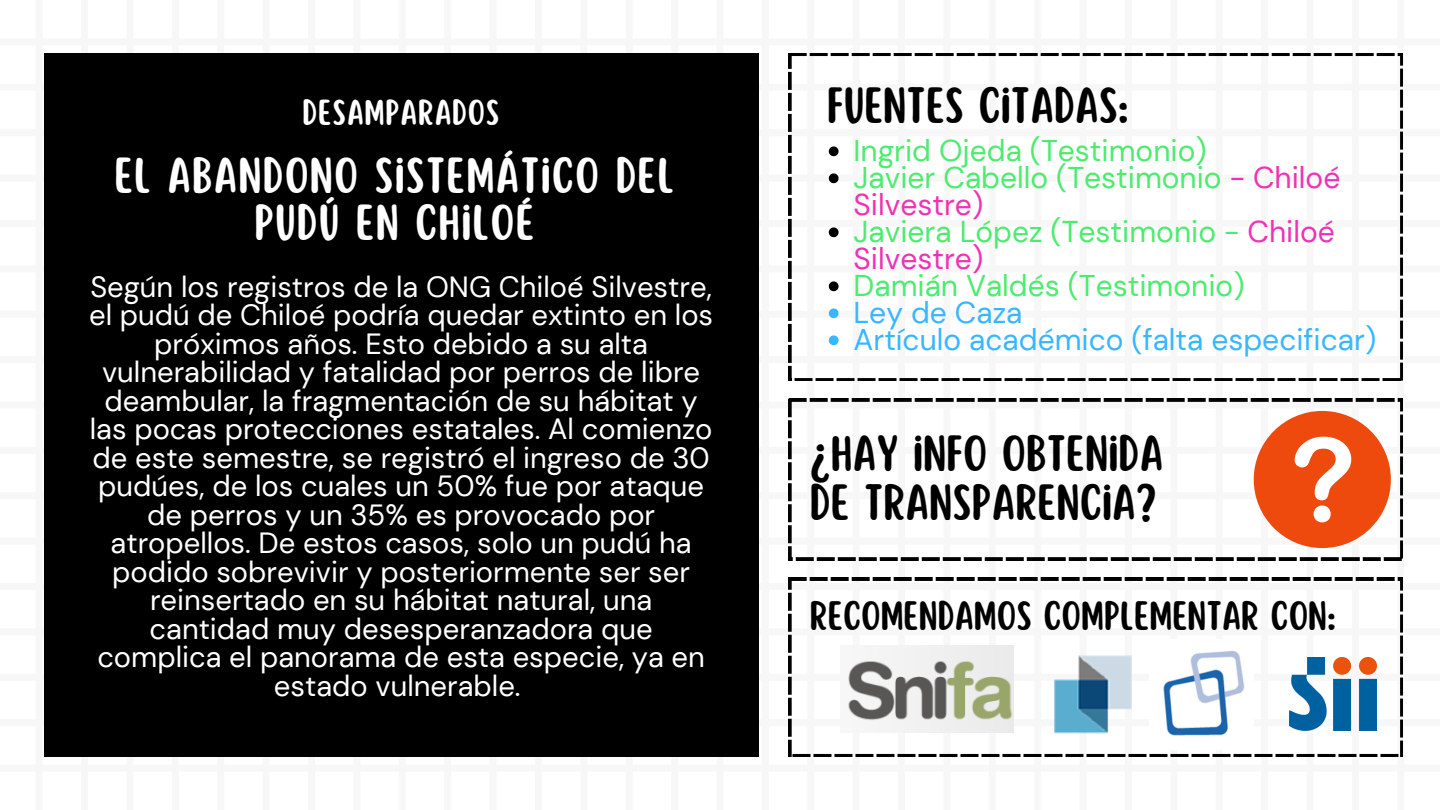
<style>
.page{position:relative;width:1440px;height:810px;background:#fff}
.page>*{position:absolute;margin:0;border:0;box-sizing:border-box;transform-origin:0 0}
.t1{font:44.6px/49.5px "Scripter";color:#000}
.t2{font:44.4px/47.6px "Scripter";letter-spacing:.025em;color:#fff;text-align:center}
.t3{font:36.1px "Scripter";color:#000}
.t4{font:31.8px "Scripter";letter-spacing:.025em;color:#fff}
.t5{font:30px/27px "DM Sans";color:#4deb70}
.t6{font:30px "DM Sans";color:#38b6ff}
.t7{font:29.2px/28.5px "DM Sans";color:#fff;text-align:center}
.s1{color:#ef32b4}
</style>
<div class="page">
<div style="left:44px;top:53px;width:715px;height:704px;background:#000"></div>
<svg style="left:789px;top:53px;width:614px;height:328px"></svg>
<svg style="left:789px;top:578px;width:614px;height:179px"></svg>
<svg style="left:789px;top:399px;width:614px;height:161px"></svg>
<svg style="left:829px;top:146px;width:10px;height:10px"></svg>
<svg style="left:829px;top:173px;width:10px;height:10px"></svg>
<svg style="left:829px;top:227px;width:10px;height:10px"></svg>
<svg style="left:829px;top:281px;width:10px;height:10px"></svg>
<svg style="left:829px;top:308px;width:10px;height:10px"></svg>
<svg style="left:829px;top:335px;width:10px;height:10px"></svg>
<div style="left:1254px;top:411px;width:137px;height:137px;background:#ef4a0d;border-radius:50%"></div>
<svg style="left:1295px;top:437px;width:56px;height:85px"></svg>
<img style="left:841px;top:646px;width:173px;height:86px">
<img style="left:1053px;top:644px;width:86px;height:99px">
<img style="left:1150px;top:639px;width:104px;height:111px">
<img style="left:1290px;top:657px;width:86px;height:74px">
<p class="t4" style="left:303px;top:97px;width:199px">DESAMPARADOS</p>
<p class="t2" style="left:114px;top:153px;width:562px">EL ABANDONO SISTEMÁTICO DEL<br>PUDÚ EN CHILOÉ</p>
<p class="t7" style="left:89px;top:272px;width:626px">Según los registros de la ONG Chiloé Silvestre, el pudú de Chiloé podría quedar extinto en los próximos años. Esto debido a su alta vulnerabilidad y fatalidad por perros de libre deambular, la fragmentación de su hábitat y las pocas protecciones estatales. Al comienzo de este semestre, se registró el ingreso de 30 pudúes, de los cuales un 50% fue por ataque de perros y un 35% es provocado por atropellos. De estos casos, solo un pudú ha podido sobrevivir y posteriormente ser ser reinsertado en su hábitat natural, una cantidad muy desesperanzadora que complica el panorama de esta especie, ya en estado vulnerable.</p>
<p class="t1" style="left:827px;top:82px;width:304px">FUENTES CITADAS:</p>
<h1 class="t5" style="left:854px;top:138px;width:355px">Ingrid Ojeda (Testimonio)</h1>
<p class="t5" style="left:854px;top:165px;width:488px">Javier Cabello (Testimonio <span class="s1">- Chiloé<br>Silvestre)</span></p>
<p class="t5" style="left:854px;top:219px;width:483px">Javiera López (Testimonio - <span class="s1">Chiloé<br>Silvestre)</span></p>
<p class="t5" style="left:854px;top:273px;width:392px">Damián Valdés (Testimonio)</p>
<p class="t6" style="left:854px;top:294px;width:170px">Ley de Caza</p>
<p class="t6" style="left:854px;top:321px;width:524px">Artículo académico (falta especificar)</p>
<h1 class="t1" style="left:810px;top:430px;width:355px">¿HAY INFO OBTENIDA<br>DE TRANSPARENCIA?</h1>
<p class="t3" style="left:810px;top:598px;width:528px">RECOMENDAMOS COMPLEMENTAR CON:</p>
</div>
